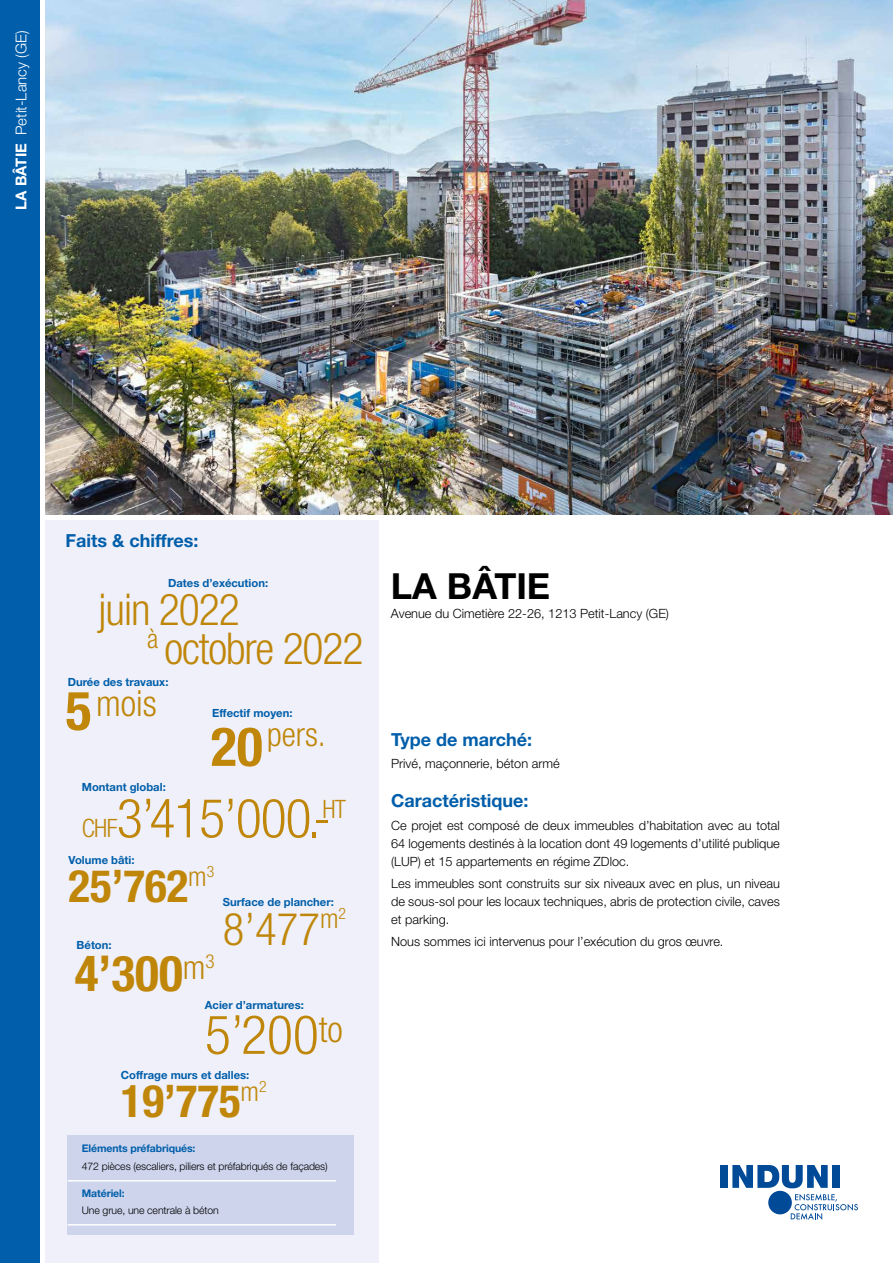
<style>
.page{position:relative;width:893px;height:1263px;background:#fff}
.page>*{position:absolute;margin:0;border:0;box-sizing:border-box;transform-origin:0 0}
.t1{font:300 condensed 54px "Helvetica Neue LT Std";letter-spacing:-.02em;color:#bf8609}
.t2{font:300 condensed 54px "Helvetica Neue LT Std";color:#bf8609}
.t3{font:700 condensed 49.5px "Helvetica Neue LT Std";color:#bf8609}
.t4{font:700 condensed 45px "Helvetica Neue LT Std";color:#bf8609}
.t5{font:300 condensed 45px "Helvetica Neue LT Std";color:#bf8609}
.t6{font:300 condensed 43.95px/39.8px "Helvetica Neue LT Std";letter-spacing:-.025em;color:#bf8609}
.t7{font:700 36px "Helvetica Neue LT Std";color:#000}
.t8{font:300 condensed 36px "Helvetica Neue LT Std";color:#bf8609}
.t9{font:300 condensed 33px "Helvetica Neue LT Std";color:#bf8609}
.t10{font:300 condensed 26.4px "Helvetica Neue LT Std";color:#bf8609}
.t11{font:700 18px "Helvetica Neue LT Std";color:#005eaa}
.t12{font:300 15px "Helvetica Neue LT Std";color:#fff}
.t13{font:300 12.75px/18px "Helvetica Neue LT Std";color:#000;text-align:justify}
.t14{font:700 11.25px "Helvetica Neue LT Std";color:#005eaa}
.t15{font:300 10.5px "Helvetica Neue LT Std";letter-spacing:-.01em;color:#000}
.t16{font:700 10.5px "Helvetica Neue LT Std";letter-spacing:-.01em;color:#005eaa}
.s1{font-weight:700}
.s2{font-weight:700;font-size:54px}
.s3{font-size:25.35px}
</style>
<div class="page">
<div style="left:0;top:0;width:40px;height:1263px;background:#005eaa"></div>
<div style="left:45px;top:521px;width:333px;height:742px;background:#eff0f9"></div>
<div style="left:768px;top:1191px;width:24px;height:23px;background:#004a98;border-radius:50%"></div>
<div style="left:721px;top:1165px;width:7px;height:23px;background:#004a98"></div>
<svg style="left:732px;top:1165px;width:96px;height:23px"></svg>
<div style="left:832px;top:1165px;width:7px;height:23px;background:#004a98"></div>
<svg style="left:791px;top:1194px;width:67px;height:26px"></svg>
<img style="left:45px;top:0;width:848px;height:514px">
<div style="left:68px;top:1135px;width:286px;height:99px;background:#cdd4ec"></div>
<hr style="left:68px;top:1224px;width:268px;height:1px;background:#fff">
<hr style="left:68px;top:1180px;width:268px;height:1px;background:#fff">
<p class="t12" style="left:12px;top:210px;width:181px;rotate:-90deg"><span class="s1">LA BÂTIE</span> Petit-Lancy (GE)</p>
<h3 class="t11" style="left:66px;top:529px;width:134px">Faits &amp; chiffres:</h3>
<p class="t14" style="left:168px;top:576px;width:102px">Dates d’exécution:</p>
<h3 class="t6" style="left:165px;top:589px;width:201px;text-indent:-66px">juin 2022<br>octobre 2022</h3>
<h3 class="t10" style="left:147px;top:624px;width:13px">à</h3>
<p class="t14" style="left:68px;top:675px;width:102px">Durée des travaux:</p>
<h3 class="t8" style="left:66px;top:682px;width:93px"><span class="s2">5</span>mois</h3>
<p class="t14" style="left:82px;top:780px;width:85px">Montant global:</p>
<p class="t14" style="left:212px;top:706px;width:82px">Effectif moyen:</p>
<h3 class="t9" style="left:211px;top:716px;width:116px"><span class="s2">20</span>pers.</h3>
<h1 class="t1" style="left:82px;top:787px;width:266px"><span class="s3">chf</span>3’415’000.-<sup>ht</sup></h1>
<p class="t14" style="left:69px;top:853px;width:68px">Volume bâti:</p>
<h3 class="t4" style="left:69px;top:859px;width:147px">25’762<sup>m</sup><sup>3</sup></h3>
<p class="t14" style="left:77px;top:938px;width:37px">Béton:</p>
<h2 class="t3" style="left:75px;top:943px;width:141px">4’300<sup>m</sup><sup>3</sup></h2>
<p class="t14" style="left:223px;top:895px;width:113px">Surface de plancher:</p>
<h3 class="t5" style="left:223px;top:903px;width:125px">8’477<sup>m</sup><sup>2</sup></h3>
<p class="t14" style="left:205px;top:998px;width:100px">Acier d’armatures:</p>
<h1 class="t2" style="left:205px;top:1004px;width:139px">5’200<sup>to</sup></h1>
<p class="t14" style="left:121px;top:1068px;width:130px">Coffrage murs et dalles:</p>
<h3 class="t4" style="left:121px;top:1074px;width:147px">19’775<sup>m</sup><sup>2</sup></h3>
<p class="t16" style="left:82px;top:1142px;width:115px">Eléments préfabriqués:</p>
<p class="t15" style="left:82px;top:1160px;width:247px">472 pièces (escaliers, piliers et préfabriqués de façades)</p>
<p class="t16" style="left:82px;top:1187px;width:44px">Matériel:</p>
<p class="t15" style="left:82px;top:1203px;width:139px">Une grue, une centrale à béton</p>
<h3 class="t7" style="left:391px;top:564px;width:161px">LA BÂTIE</h3>
<p class="t13" style="left:391px;top:604px;width:280px">Avenue du Cimetière 22-26, 1213 Petit-Lancy (GE)</p>
<h3 class="t11" style="left:391px;top:728px;width:143px">Type de marché:</h3>
<p class="t13" style="left:391px;top:754px;width:170px">Privé, maçonnerie, béton armé</p>
<h3 class="t11" style="left:391px;top:790px;width:139px">Caractéristique:</h3>
<p class="t13" style="left:391px;top:816px;width:390px">Ce projet est composé de deux immeubles d’habitation avec au total 64 logements destinés à la location dont 49 logements d’utilité publique (LUP) et 15 appartements en régime ZDloc.</p>
<p class="t13" style="left:391px;top:874px;width:390px">Les immeubles sont construits sur six niveaux avec en plus, un niveau de sous-sol pour les locaux techniques, abris de protection civile, caves et parking.</p>
<p class="t13" style="left:391px;top:932px;width:334px">Nous sommes ici intervenus pour l’exécution du gros œuvre.</p>
</div>
